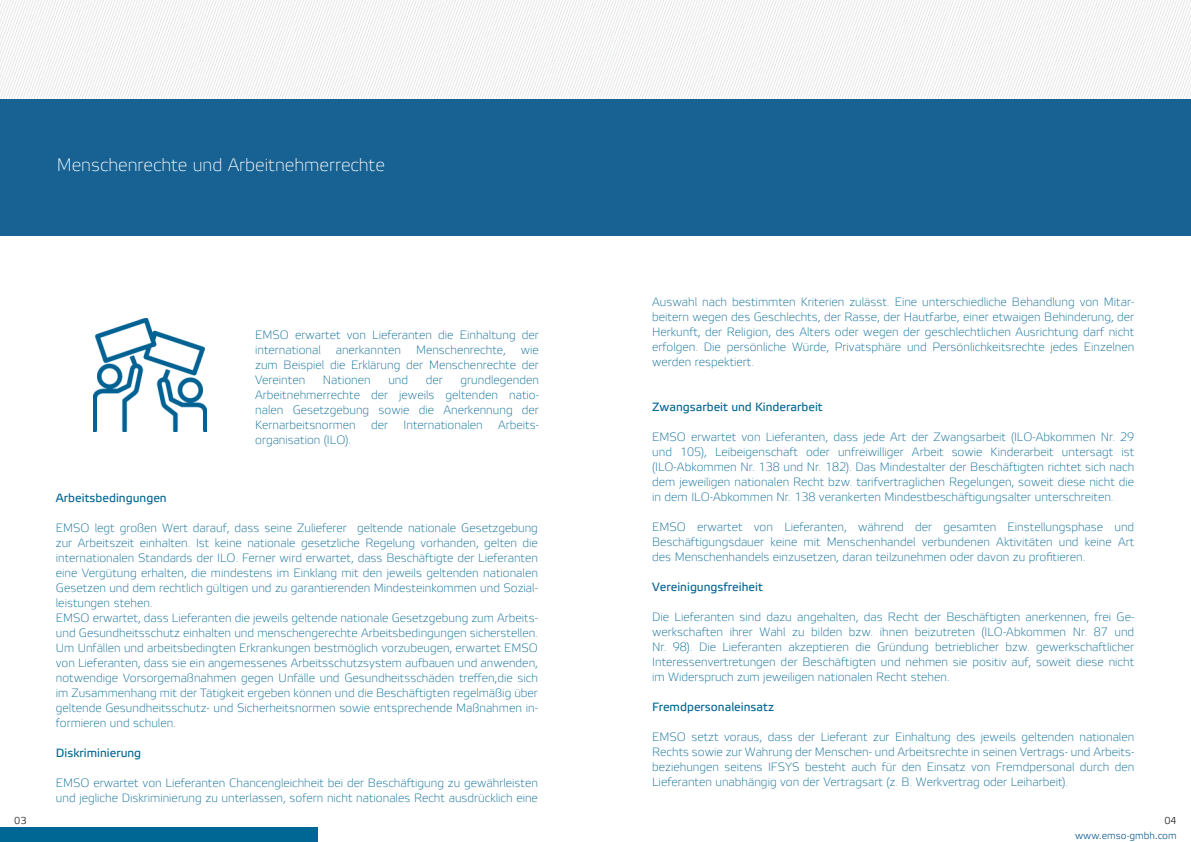
<style>
.page{position:relative;width:1191px;height:842px;background:#fff}
.page>*{position:absolute;margin:0;border:0;box-sizing:border-box;transform-origin:0 0}
.t1{font:100 18px "Etelka";color:#fff}
.t2{font:100 12px/15px "Etelka";color:#006693;text-align:justify}
.t3{font:12px "Etelka Text";color:#006693}
.t4{font:300 10px "Etelka";color:#196293}
.t5{font:300 10px "Etelka";color:#231f20}
</style>
<div class="page">
<div style="left:0;top:827px;width:317px;height:15px;background:#006693"></div>
<svg style="left:0;top:0;width:1191px;height:100px"></svg>
<div style="left:0;top:100px;width:595px;height:136px;background:#176293"></div>
<div style="left:595px;top:100px;width:596px;height:136px;background:#176293"></div>
<img style="left:93px;top:319px;width:113px;height:113px">
<p class="t1" style="left:57px;top:155px;width:330px">Menschenrechte und Arbeitnehmerrechte</p>
<p class="t2" style="left:255px;top:328px;width:285px">EMSO erwartet von Lieferanten die Einhaltung der international anerkannten Menschenrechte, wie zum Beispiel die Erklärung der Menschenrechte der Vereinten</p>
<p class="t2" style="left:255px;top:373px;width:285px;text-indent:205px">grundlegenden Arbeitnehmerrechte der jeweils geltenden natio&shy;nalen Gesetzgebung sowie die Anerkennung der Kernarbeitsnormen</p>
<p class="t2" style="left:323px;top:373px;width:49px">Nationen</p>
<p class="t2" style="left:388px;top:373px;width:21px">und</p>
<p class="t2" style="left:426px;top:373px;width:18px">der</p>
<p class="t2" style="left:371px;top:418px;width:18px">der</p>
<p class="t2" style="left:403px;top:418px;width:81px">Internationalen</p>
<p class="t2" style="left:498px;top:418px;width:42px">Arbeits-</p>
<p class="t2" style="left:255px;top:433px;width:97px">organisation (ILO).</p>
<p class="t3" style="left:56px;top:490px;width:112px">Arbeitsbedingungen</p>
<p class="t2" style="left:56px;top:521px;width:483px">EMSO legt großen Wert darauf, dass seine Zulieferer geltende nationale Gesetzgebung zur Arbeitszeit einhalten. Ist keine nationale gesetzliche Regelung vorhanden, gelten die internationalen Standards der ILO. Ferner wird erwartet, dass Beschäftigte der Lieferanten eine Vergütung erhalten, die mindestens im Einklang mit den jeweils geltenden nationalen Gesetzen und dem rechtlich gültigen und zu garantierenden Mindesteinkommen und Sozial&shy;leistungen stehen.</p>
<p class="t2" style="left:56px;top:611px;width:483px">EMSO erwartet, dass Lieferanten die jeweils geltende nationale Gesetzgebung zum Arbeits&shy;und Gesundheitsschutz einhalten und menschengerechte Arbeitsbedingungen sicherstellen.</p>
<p class="t2" style="left:56px;top:641px;width:483px">Um Unfällen und arbeitsbedingten Erkrankungen bestmöglich vorzubeugen, erwartet EMSO von Lieferanten, dass sie ein angemessenes Arbeitsschutzsystem aufbauen und anwenden, notwendige Vorsorgemaßnahmen gegen Unfälle und Gesundheitsschäden treffen,die sich im Zusammenhang mit der Tätigkeit ergeben können und die Beschäftigten regelmäßig über geltende Gesundheitsschutz- und Sicherheitsnormen sowie entsprechende Maßnahmen in&shy;formieren und schulen.</p>
<p class="t3" style="left:56px;top:745px;width:87px">Diskriminierung</p>
<p class="t2" style="left:56px;top:776px;width:483px">EMSO erwartet von Lieferanten Chancengleichheit bei der Beschäftigung zu gewährleisten und jegliche Diskriminierung zu unterlassen, sofern nicht nationales Recht ausdrücklich eine</p>
<p class="t2" style="left:652px;top:295px;width:483px">Auswahl nach bestimmten Kriterien zulässt. Eine unterschiedliche Behandlung von Mitar&shy;beitern wegen des Geschlechts, der Rasse, der Hautfarbe, einer etwaigen Behinderung, der Herkunft, der Religion, des Alters oder wegen der geschlechtlichen Ausrichtung darf nicht erfolgen. Die persönliche Würde, Privatsphäre und Persönlichkeitsrechte jedes Einzelnen werden respektiert.</p>
<p class="t3" style="left:652px;top:399px;width:172px">Zwangsarbeit und Kinderarbeit</p>
<p class="t2" style="left:652px;top:430px;width:483px">EMSO erwartet von Lieferanten, dass jede Art der Zwangsarbeit (ILO-Abkommen Nr. 29 und 105), Leibeigenschaft oder unfreiwilliger Arbeit sowie Kinderarbeit untersagt ist (ILO-Abkommen Nr. 138 und Nr. 182). Das Mindestalter der Beschäftigten richtet sich nach dem jeweiligen nationalen Recht bzw. tarifvertraglichen Regelungen, soweit diese nicht die in dem ILO-Abkommen Nr. 138 verankerten Mindestbeschäftigungsalter unterschreiten.</p>
<p class="t2" style="left:652px;top:520px;width:483px">EMSO erwartet von Lieferanten, während der gesamten Einstellungsphase und Beschäftigungsdauer keine mit Menschenhandel verbundenen Aktivitäten und keine Art des Menschenhandels einzusetzen, daran teilzunehmen oder davon zu profitieren.</p>
<p class="t3" style="left:652px;top:579px;width:112px">Vereinigungsfreiheit</p>
<p class="t2" style="left:652px;top:610px;width:483px">Die Lieferanten sind dazu angehalten, das Recht der Beschäftigten anerkennen, frei Ge&shy;werkschaften ihrer Wahl zu bilden bzw. ihnen beizutreten (ILO-Abkommen Nr. 87 und Nr. 98). Die Lieferanten akzeptieren die Gründung betrieblicher bzw. gewerkschaftlicher Interessenvertretungen der Beschäftigten und nehmen sie positiv auf, soweit diese nicht im Widerspruch zum jeweiligen nationalen Recht stehen.</p>
<p class="t3" style="left:652px;top:699px;width:123px">Fremdpersonaleinsatz</p>
<p class="t2" style="left:652px;top:730px;width:483px">EMSO setzt voraus, dass der Lieferant zur Einhaltung des jeweils geltenden nationalen Rechts sowie zur Wahrung der Menschen- und Arbeitsrechte in seinen Vertrags- und Arbeits&shy;beziehungen seitens IFSYS besteht auch für den Einsatz von Fremdpersonal durch den Lieferanten unabhängig von der Vertragsart (z. B. Werkvertrag oder Leiharbeit).</p>
<p class="t5" style="left:14px;top:814px;width:14px">03</p>
<p class="t5" style="left:1164px;top:814px;width:14px">04</p>
<p class="t4" style="left:1075px;top:829px;width:103px">www.emso-gmbh.com</p>
</div>
